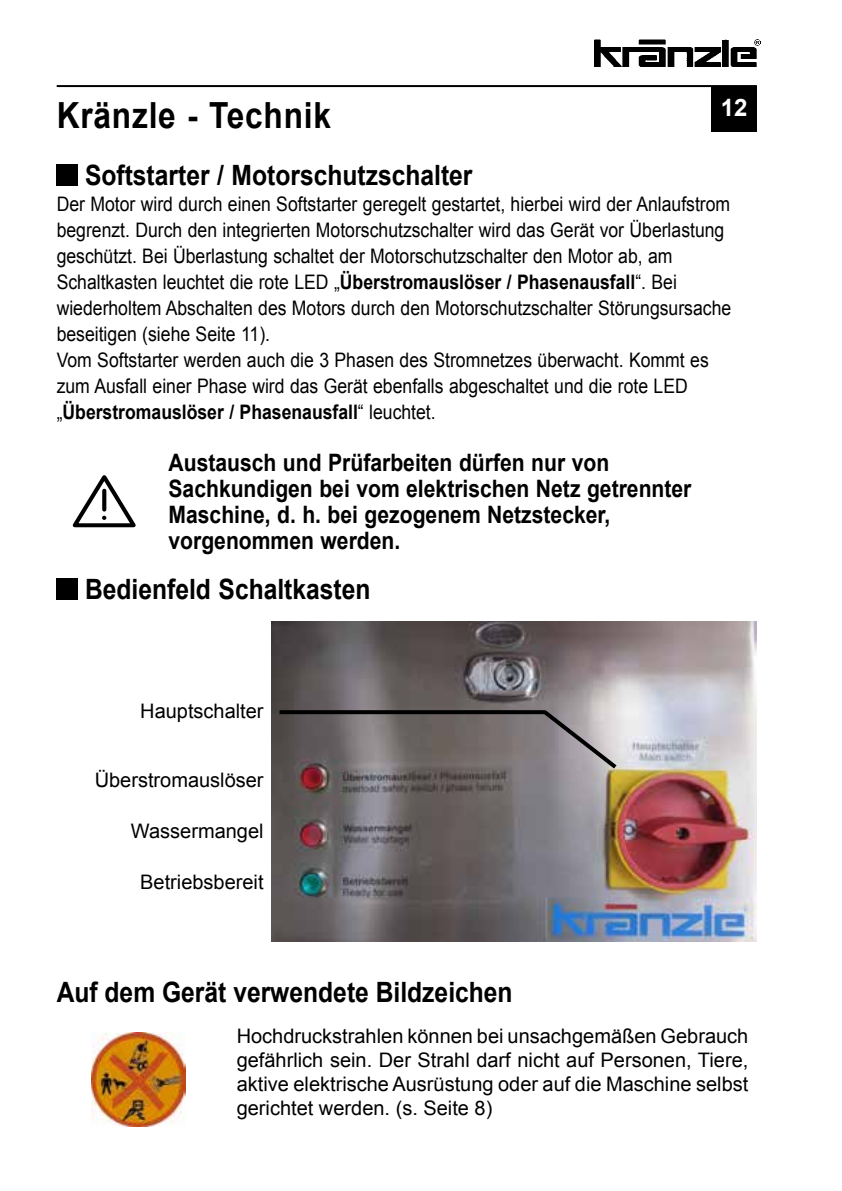
<style>
.page{position:relative;width:842px;height:1191px;background:#fff}
.page>*{position:absolute;margin:0;border:0;box-sizing:border-box;transform-origin:0 0}
.t1{font:700 36px "Arial";letter-spacing:.025em;color:#000;scale:.88 1}
.t2{font:700 28px "Arial";color:#000;scale:.88 1}
.t3{font:700 24px/26px "Arial";color:#000;scale:.88 1}
.t4{font:700 24px "Arial";color:#fff}
.t5{font:20px/26px "Arial";color:#000;scale:.88 1}
.t6{font:20px/24px "Arial";color:#000;text-align:justify}
.s1{font-weight:700}
</style>
<div class="page">
<img style="left:594px;top:40px;width:166px;height:26px">
<div style="left:711px;top:86px;width:46px;height:45px;background:#000"></div>
<hr style="left:57px;top:85px;width:700px;height:2px;background:#000">
<svg style="left:72px;top:475px;width:64px;height:53px"></svg>
<div style="left:57px;top:164px;width:21px;height:22px;background:#000"></div>
<div style="left:57px;top:578px;width:21px;height:22px;background:#000"></div>
<img style="left:271px;top:621px;width:486px;height:320px">
<img style="left:91px;top:1032px;width:95px;height:95px">
<svg style="left:539px;top:706px;width:82px;height:66px;background:#a49fa2"></svg>
<svg style="left:279px;top:710px;width:266px;height:4px"></svg>
<p class="t4" style="left:721px;top:91px;width:28px">12</p>
<h1 class="t1" style="left:57px;top:92px;width:313px">Kränzle - Technik</h1>
<h2 class="t2" style="left:85px;top:156px;width:442px">Softstarter / Motorschutzschalter</h2>
<p class="t5" style="left:57px;top:191px;width:768px">Der Motor wird durch einen Softstarter geregelt gestartet, hierbei wird der Anlaufstrom begrenzt. Durch den integrierten Motorschutzschalter wird das Gerät vor Überlastung geschützt. Bei Überlastung schaltet der Motorschutzschalter den Motor ab, am Schaltkasten leuchtet die rote LED „<span class="s1">Überstromauslöser / Phasenausfall</span>“. Bei wiederholtem Abschalten des Motors durch den Motorschutzschalter Störungsursache beseitigen (siehe Seite 11).<br>Vom Softstarter werden auch die 3 Phasen des Stromnetzes überwacht. Kommt es zum Ausfall einer Phase wird das Gerät ebenfalls abgeschaltet und die rote LED „<span class="s1">Überstromauslöser / Phasenausfall</span>“ leuchtet.</p>
<p class="t3" style="left:169px;top:450px;width:596px">Austausch und Prüfarbeiten dürfen nur von Sachkundigen bei vom elektrischen Netz getrennter Maschine, d. h. bei gezogenem Netzstecker, vorgenommen werden.</p>
<h2 class="t2" style="left:85px;top:570px;width:326px">Bedienfeld Schaltkasten</h2>
<p class="t6" style="left:140px;top:699px;width:125px">Hauptschalter</p>
<p class="t6" style="left:95px;top:768px;width:170px">Überstromauslöser</p>
<p class="t6" style="left:131px;top:819px;width:134px">Wassermangel</p>
<p class="t6" style="left:140px;top:870px;width:125px">Betriebsbereit</p>
<h2 class="t2" style="left:57px;top:973px;width:520px">Auf dem Gerät verwendete Bildzeichen</h2>
<p class="t6" style="left:237px;top:1024px;width:513px">Hochdruckstrahlen können bei unsachgemäßen Gebrauch gefährlich sein. Der Strahl darf nicht auf Personen, Tiere, aktive elektrische Ausrüstung oder auf die Maschine selbst gerichtet werden. (s. Seite 8)</p>
</div>
